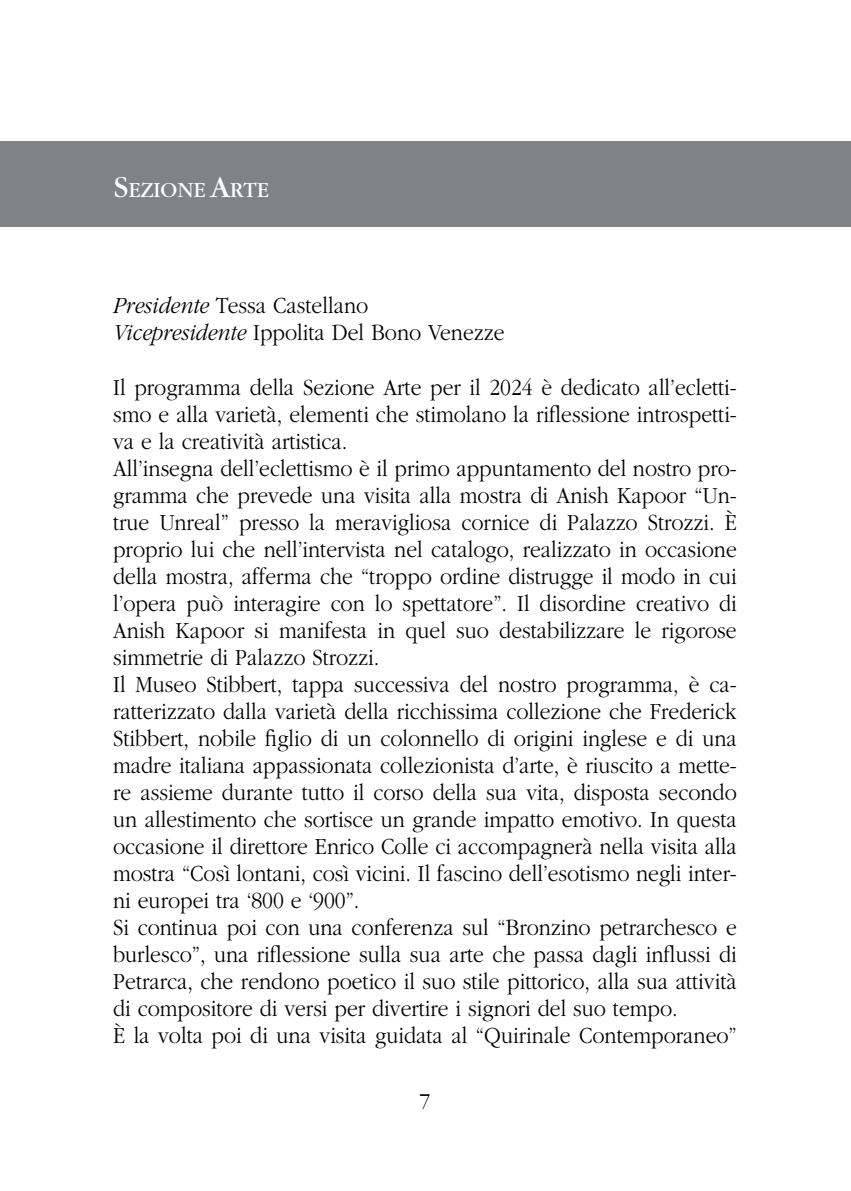
<style>
.page{position:relative;width:851px;height:1191px;background:#fff}
.page>*{position:absolute;margin:0;border:0;box-sizing:border-box;transform-origin:0 0}
.t1{font:300 24px/27px "Garamond";color:#000;scale:.9 1}
.t2{font:22.4px "Garamond";color:#fff}
.t3{font:300 22px "Garamond";color:#000}
.s1{font-size:32px}
.s2{font-style:italic}
</style>
<div class="page">
<div style="left:0;top:142px;width:850px;height:85px;background:#808285"></div>
<p class="t2" style="left:114px;top:178px;width:156px"><span class="s1">S</span>EZIONE <span class="s1">A</span>RTE</p>
<p class="t1" style="left:113px;top:293px;width:436px"><span class="s2">Presidente</span> Tessa Castellano<br><span class="s2">Vicepresidente</span> Ippolita Del Bono Venezze</p>
<p class="t1" style="left:113px;top:374px;width:694px">Il programma della Sezione Arte per il 2024 è dedicato all’ecletti&shy;smo e alla varietà, elementi che stimolano la riflessione introspetti&shy;va e la creatività artistica.<br>All’insegna dell’eclettismo è il primo appuntamento del nostro pro&shy;gramma che prevede una visita alla mostra di Anish Kapoor “Un&shy;true Unreal” presso la meravigliosa cornice di Palazzo Strozzi. È proprio lui che nell’intervista nel catalogo, realizzato in occasione della mostra, afferma che “troppo ordine distrugge il modo in cui l’opera può interagire con lo spettatore”. Il disordine creativo di Anish Kapoor si manifesta in quel suo destabilizzare le rigorose simmetrie di Palazzo Strozzi.<br>Il Museo Stibbert, tappa successiva del nostro programma, è ca&shy;ratterizzato dalla varietà della ricchissima collezione che Frederick Stibbert, nobile figlio di un colonnello di origini inglese e di una madre italiana appassionata collezionista d’arte, è riuscito a mette&shy;re assieme durante tutto il corso della sua vita, disposta secondo un allestimento che sortisce un grande impatto emotivo. In questa occasione il direttore Enrico Colle ci accompagnerà nella visita alla mostra “Così lontani, così vicini. Il fascino dell’esotismo negli inter&shy;ni europei tra ‘800 e ‘900”.<br>Si continua poi con una conferenza sul “Bronzino petrarchesco e burlesco”, una riflessione sulla sua arte che passa dagli influssi di Petrarca, che rendono poetico il suo stile pittorico, alla sua attività di compositore di versi per divertire i signori del suo tempo.<br>È la volta poi di una visita guidata al “Quirinale Contemporaneo”</p>
<p class="t3" style="left:419px;top:1089px;width:12px">7</p>
</div>
